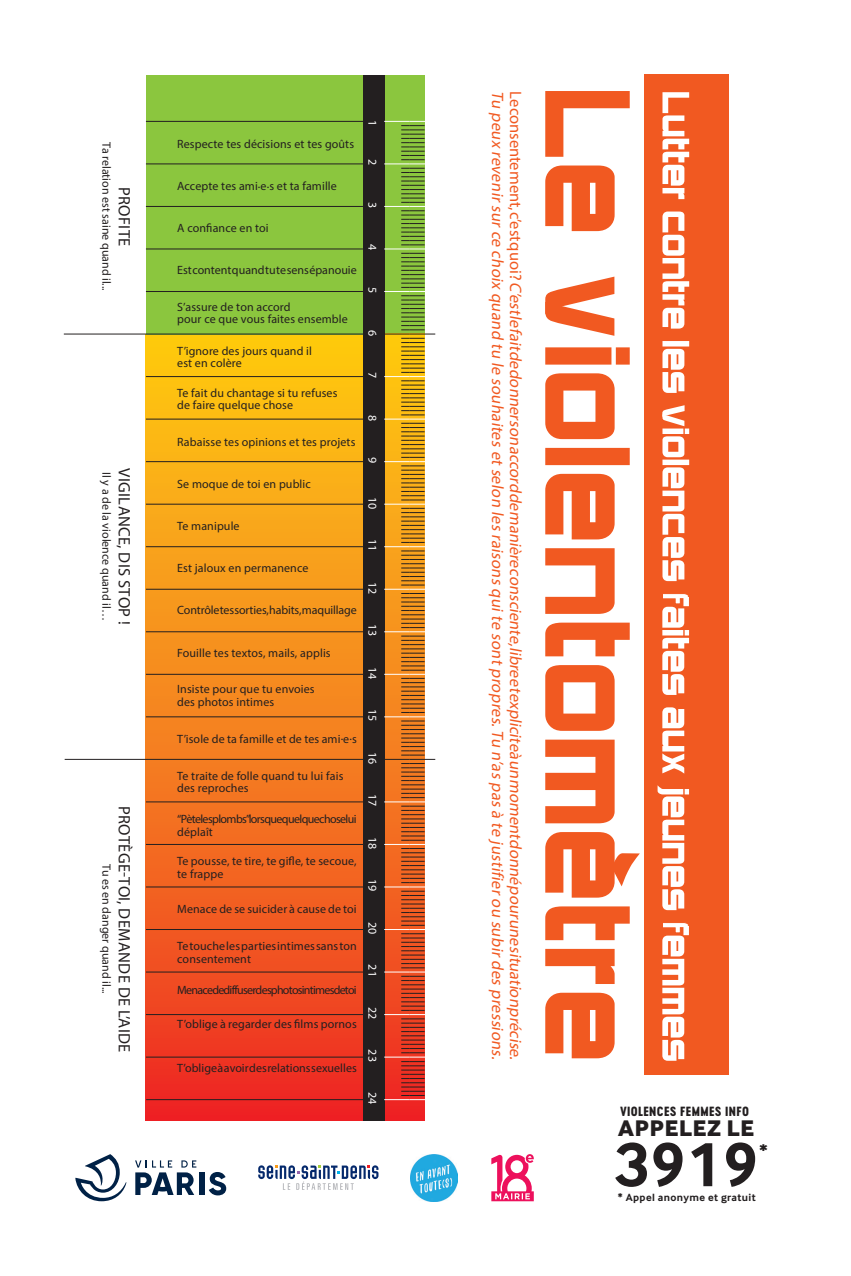
<style>
.page{position:relative;width:851px;height:1276px;background:#fff}
.page>*{position:absolute;margin:0;border:0;box-sizing:border-box;transform-origin:0 0}
.t1{font:700 64.8px "Inter Face";color:#231f20}
.t2{font:800 23.4px "Inter Face";letter-spacing:.035em;color:#231f20}
.t3{font:700 17.55px "Inter Face";color:#231f20;scale:1.09 1}
.t4{font:italic 16.5px/18px "Myriad Pro";color:#f15921}
.t5{font:16.5px "Myriad Pro";letter-spacing:.02em;color:#231f20}
.t6{font:12.45px "Cervo Neue Extra Bold Neue";letter-spacing:.03em;color:#231f20}
.t7{font:12px/12.3px "Myriad Pro";letter-spacing:.01em;color:#231f20}
.t8{font:12px/12.3px "Myriad Pro";letter-spacing:-.05em;color:#231f20}
.t9{font:12px "Myriad Pro";color:#fff}
.t10{font:12px "Myriad Pro";letter-spacing:-.06em;color:#231f20}
.t11{font:12px "Myriad Pro";letter-spacing:-.01em;color:#231f20}
.t12{font:700 10.95px "Inter Face";letter-spacing:.035em;color:#231f20}
.s1{font-style:normal}
</style>
<div class="page">
<svg style="left:75px;top:1154px;width:51px;height:47px"></svg>
<div style="left:199px;top:1172px;width:5px;height:23px;background:#002146"></div>
<svg style="left:209px;top:1172px;width:17px;height:23px"></svg>
<svg style="left:135px;top:1160px;width:61px;height:35px"></svg>
<svg style="left:258px;top:1165px;width:120px;height:24px"></svg>
<img style="left:410px;top:1154px;width:47px;height:47px">
<div style="left:644px;top:74px;width:84px;height:1001px;background:#f15921"></div>
<svg style="left:662px;top:92px;width:27px;height:489px"></svg>
<svg style="left:657px;top:593px;width:32px;height:467px"></svg>
<svg style="left:629px;top:853px;width:10px;height:16px"></svg>
<svg style="left:545px;top:91px;width:84px;height:967px"></svg>
<svg style="left:491px;top:1154px;width:42px;height:47px"></svg>
<div style="left:146px;top:334px;width:223px;height:786px;background:linear-gradient(to bottom,#fcce13,#ec2e27)"></div>
<div style="left:146px;top:75px;width:223px;height:259px;background:#8bc63e"></div>
<div style="left:384px;top:75px;width:40px;height:259px;background:#8bc63e"></div>
<div style="left:384px;top:334px;width:40px;height:786px;background:#ee2223"></div>
<div style="left:363px;top:75px;width:21px;height:1045px;background:#231f20"></div>
<hr style="left:146px;top:504px;width:223px;height:1px;background:#231f20">
<hr style="left:146px;top:121px;width:223px;height:1px;background:#231f20">
<hr style="left:146px;top:546px;width:223px;height:1px;background:#231f20">
<hr style="left:146px;top:163px;width:223px;height:1px;background:#231f20">
<hr style="left:146px;top:589px;width:223px;height:1px;background:#231f20">
<hr style="left:146px;top:206px;width:223px;height:1px;background:#231f20">
<hr style="left:146px;top:631px;width:223px;height:1px;background:#231f20">
<hr style="left:146px;top:249px;width:217px;height:1px;background:#231f20">
<hr style="left:146px;top:674px;width:223px;height:1px;background:#231f20">
<hr style="left:146px;top:291px;width:223px;height:1px;background:#231f20">
<hr style="left:146px;top:716px;width:219px;height:1px;background:#231f20">
<hr style="left:146px;top:929px;width:223px;height:1px;background:#231f20">
<hr style="left:146px;top:971px;width:223px;height:1px;background:#231f20">
<hr style="left:146px;top:376px;width:223px;height:1px;background:#231f20">
<hr style="left:146px;top:801px;width:223px;height:1px;background:#231f20">
<hr style="left:146px;top:1014px;width:223px;height:1px;background:#231f20">
<hr style="left:146px;top:419px;width:223px;height:1px;background:#231f20">
<hr style="left:146px;top:844px;width:223px;height:1px;background:#231f20">
<hr style="left:146px;top:1056px;width:223px;height:1px;background:#231f20">
<hr style="left:146px;top:1099px;width:223px;height:1px;background:#231f20">
<hr style="left:146px;top:461px;width:223px;height:1px;background:#231f20">
<hr style="left:146px;top:886px;width:223px;height:1px;background:#231f20">
<hr style="left:64px;top:334px;width:302px;height:1px;background:#231f20">
<hr style="left:65px;top:759px;width:300px;height:1px;background:#231f20">
<svg style="left:384px;top:121px;width:51px;height:979px"></svg>
<p class="t7" style="left:113px;top:142px;width:150px;rotate:90deg">Ta relation est saine quand il...</p>
<p class="t5" style="left:135px;top:187px;width:61px;rotate:90deg">PROFITE</p>
<p class="t5" style="left:135px;top:468px;width:158px;rotate:90deg">VIGILANCE, DIS STOP !</p>
<p class="t7" style="left:113px;top:472px;width:150px;rotate:90deg">Il y a de la violence quand il…</p>
<p class="t5" style="left:135px;top:806px;width:248px;rotate:90deg">PROTÈGE-TOI, DEMANDE DE L’AIDE</p>
<p class="t7" style="left:113px;top:864px;width:131px;rotate:90deg">Tu es en danger quand il...</p>
<p class="t7" style="left:177px;top:137px;width:178px">Respecte tes décisions et tes goûts</p>
<p class="t7" style="left:177px;top:179px;width:161px">Accepte tes ami.e.s et ta famille</p>
<p class="t7" style="left:177px;top:222px;width:93px">A confiance en toi</p>
<p class="t7" style="left:177px;top:264px;width:181px">Est content quand tu te sens épanouie</p>
<p class="t7" style="left:177px;top:301px;width:172px">S’assure de ton accord<br>pour ce que vous faites ensemble</p>
<p class="t7" style="left:177px;top:344px;width:136px">T’ignore des jours quand il est en colère</p>
<p class="t7" style="left:177px;top:386px;width:162px">Te fait du chantage si tu refuses de faire quelque chose</p>
<p class="t7" style="left:177px;top:435px;width:180px">Rabaisse tes opinions et tes projets</p>
<p class="t7" style="left:177px;top:478px;width:135px">Se moque de toi en public</p>
<p class="t7" style="left:177px;top:520px;width:64px">Te manipule</p>
<p class="t7" style="left:177px;top:562px;width:133px">Est jaloux en permanence</p>
<p class="t11" style="left:177px;top:603px;width:181px">Contrôle tes sorties, habits, maquillage</p>
<p class="t7" style="left:177px;top:646px;width:155px">Fouille tes textos, mails, applis</p>
<p class="t7" style="left:177px;top:683px;width:139px">Insiste pour que tu envoies des photos intimes</p>
<p class="t7" style="left:177px;top:732px;width:181px">T’isole de ta famille et de tes ami.e.s</p>
<p class="t7" style="left:177px;top:769px;width:168px">Te traite de folle quand tu lui fais des reproches</p>
<p class="t8" style="left:177px;top:813px;width:181px">“Pète les plombs”lorsque quelque chose lui déplaît</p>
<p class="t7" style="left:177px;top:855px;width:181px">Te pousse, te tire, te gifle, te secoue, te frappe</p>
<p class="t7" style="left:177px;top:903px;width:181px">Menace de se suicider à cause de toi</p>
<p class="t7" style="left:177px;top:940px;width:181px">Te touche les parties intimes sans ton consentement</p>
<p class="t10" style="left:177px;top:982px;width:181px">Menace de diffuser des photos intimes de toi</p>
<p class="t7" style="left:177px;top:1017px;width:181px">T’oblige à regarder des films pornos</p>
<p class="t7" style="left:177px;top:1061px;width:181px">T’oblige à avoir des relations sexuelles</p>
<p class="t9" style="left:380px;top:120px;width:8px;rotate:90deg">1</p>
<p class="t9" style="left:380px;top:159px;width:8px;rotate:90deg">2</p>
<p class="t9" style="left:380px;top:202px;width:8px;rotate:90deg">3</p>
<p class="t9" style="left:380px;top:244px;width:8px;rotate:90deg">4</p>
<p class="t9" style="left:380px;top:287px;width:8px;rotate:90deg">5</p>
<p class="t9" style="left:380px;top:329px;width:8px;rotate:90deg">6</p>
<p class="t9" style="left:380px;top:372px;width:8px;rotate:90deg">7</p>
<p class="t9" style="left:380px;top:414px;width:8px;rotate:90deg">8</p>
<p class="t9" style="left:380px;top:457px;width:8px;rotate:90deg">9</p>
<p class="t9" style="left:380px;top:496px;width:14px;rotate:90deg">10</p>
<p class="t9" style="left:380px;top:539px;width:14px;rotate:90deg">11</p>
<p class="t9" style="left:380px;top:581px;width:14px;rotate:90deg">12</p>
<p class="t9" style="left:380px;top:624px;width:14px;rotate:90deg">13</p>
<p class="t9" style="left:380px;top:666px;width:14px;rotate:90deg">14</p>
<p class="t9" style="left:380px;top:709px;width:14px;rotate:90deg">15</p>
<p class="t9" style="left:380px;top:752px;width:14px;rotate:90deg">16</p>
<p class="t9" style="left:380px;top:794px;width:14px;rotate:90deg">17</p>
<p class="t9" style="left:380px;top:837px;width:14px;rotate:90deg">18</p>
<p class="t9" style="left:380px;top:879px;width:14px;rotate:90deg">19</p>
<p class="t9" style="left:380px;top:922px;width:14px;rotate:90deg">20</p>
<p class="t9" style="left:380px;top:964px;width:14px;rotate:90deg">21</p>
<p class="t9" style="left:380px;top:1007px;width:14px;rotate:90deg">22</p>
<p class="t9" style="left:380px;top:1049px;width:14px;rotate:90deg">23</p>
<p class="t9" style="left:380px;top:1092px;width:14px;rotate:90deg">24</p>
<p class="t4" style="left:525px;top:91px;width:973px;rotate:90deg"><span class="s1">L e c o n s e n t e m e n t, c ’e s t q u o i ?</span> C’estle faitde donnerson accord de manière consciente,libre etexplicite à un momentdonné pourune situation précise.<br>Tu peux revenirsurce choix quand tu le souhaites etselon les raisons quite sontpropres.Tu n’as pas à te justifierou subirdes pressions.</p>
<p class="t6" style="left:620px;top:1103px;width:130px">VIOLENCES FEMMES INFO</p>
<p class="t2" style="left:618px;top:1114px;width:137px">APPELEZ LE</p>
<p class="t1" style="left:614px;top:1127px;width:145px">3919</p>
<p class="t3" style="left:759px;top:1141px;width:10px">*</p>
<p class="t12" style="left:617px;top:1191px;width:139px">* Appel anonyme et gratuit</p>
</div>
